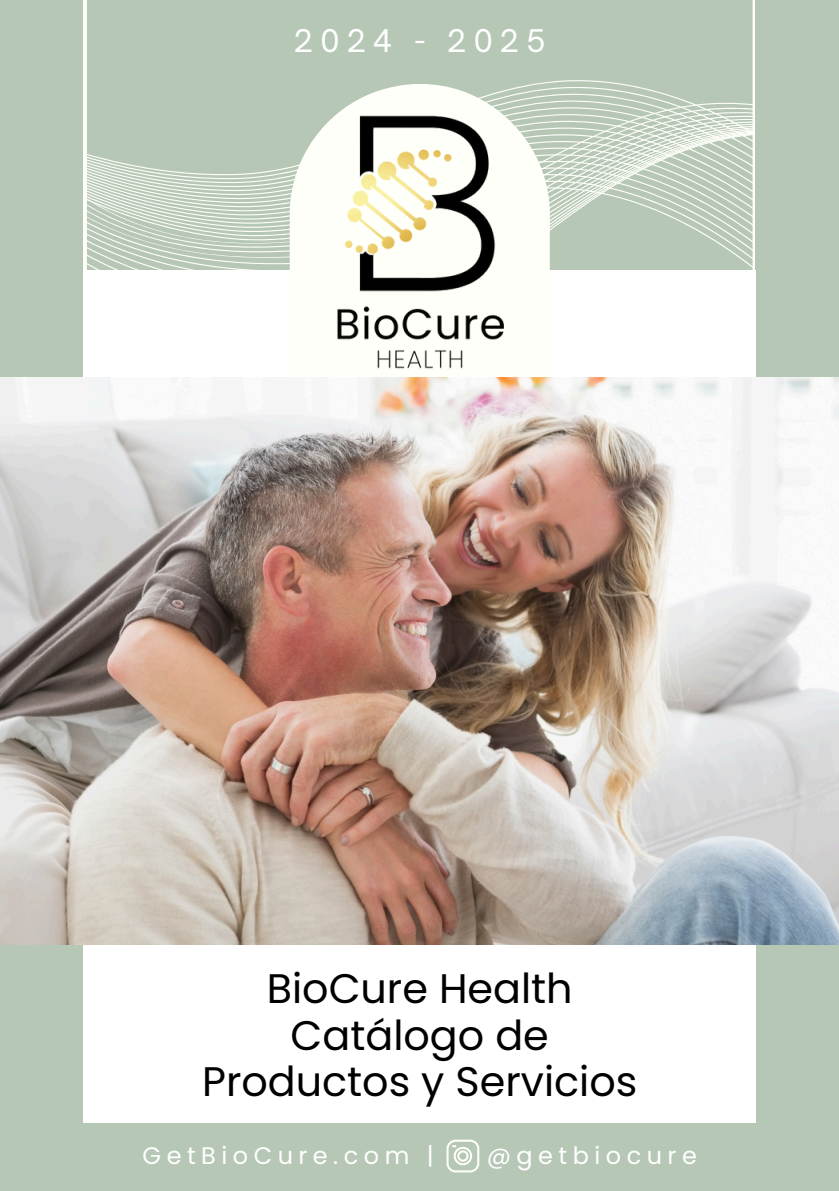
<style>
.page{position:relative;width:839px;height:1191px;background:#fff}
.page>*{position:absolute;margin:0;border:0;box-sizing:border-box;transform-origin:0 0}
.t1{font:41.2px/46.4px "Poppins";color:#000;text-align:center}
.t2{font:30px "Open Sauce One";letter-spacing:.23em;color:#fff}
.t3{font:24px "Poppins";letter-spacing:.23em;color:#fff}
</style>
<div class="page">
<div style="left:0;top:0;width:838px;height:1191px;background:#b6c7b5"></div>
<svg style="left:84px;top:93px;width:670px;height:7px"></svg>
<svg style="left:84px;top:100px;width:670px;height:7px"></svg>
<svg style="left:84px;top:107px;width:670px;height:7px"></svg>
<svg style="left:84px;top:114px;width:670px;height:7px"></svg>
<svg style="left:84px;top:121px;width:670px;height:6px"></svg>
<svg style="left:84px;top:127px;width:670px;height:7px"></svg>
<svg style="left:84px;top:134px;width:670px;height:7px"></svg>
<svg style="left:84px;top:141px;width:670px;height:7px"></svg>
<svg style="left:84px;top:148px;width:670px;height:6px"></svg>
<svg style="left:84px;top:154px;width:670px;height:7px"></svg>
<svg style="left:84px;top:161px;width:670px;height:7px"></svg>
<svg style="left:84px;top:168px;width:670px;height:6px"></svg>
<svg style="left:84px;top:174px;width:670px;height:7px"></svg>
<svg style="left:84px;top:181px;width:670px;height:6px"></svg>
<svg style="left:84px;top:187px;width:670px;height:83px"></svg>
<div style="left:84px;top:270px;width:671px;height:852px;background:#fff"></div>
<svg style="left:290px;top:84px;width:260px;height:186px;fill:#fffffa"></svg>
<img style="left:325px;top:104px;width:189px;height:265px">
<img style="left:0;top:377px;width:838px;height:567px">
<svg style="left:446px;top:1140px;width:33px;height:32px"></svg>
<p class="t2" style="left:294px;top:22px;width:253px">2024 - 2025</p>
<p class="t1" style="left:202px;top:966px;width:437px">BioCure Health<br>Catálogo de<br>Productos y Servicios</p>
<h1 class="t3" style="left:142px;top:1138px;width:293px">GetBioCure.com |</h1>
<h1 class="t3" style="left:487px;top:1138px;width:212px">@getbiocure</h1>
</div>
